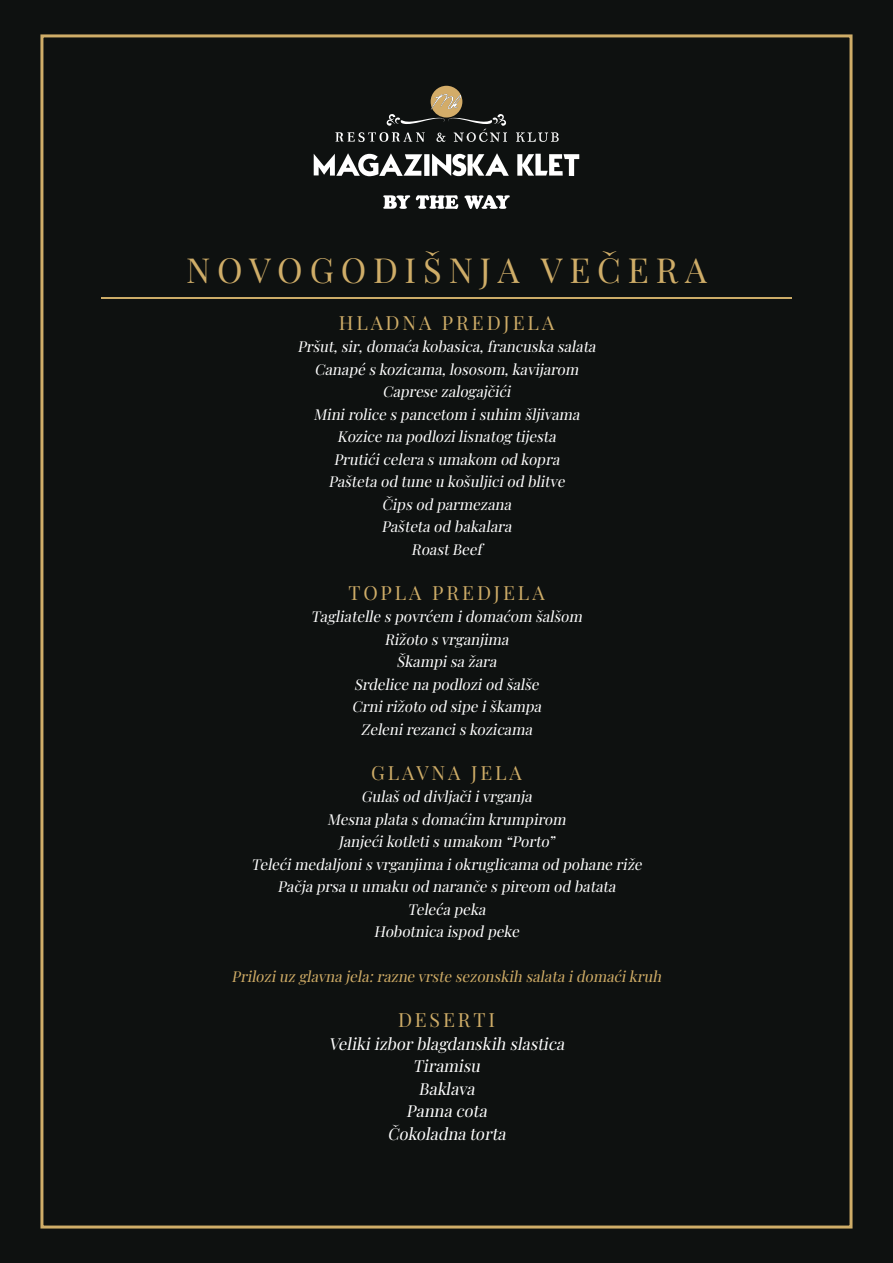
<style>
.page{position:relative;width:893px;height:1263px;background:#0e1110}
.page>*{position:absolute;margin:0;border:0;box-sizing:border-box;transform-origin:0 0}
.t1{font:34.5px "Playfair Display";letter-spacing:.2em;color:#cfad68}
.t2{font:19.5px "Playfair Display";letter-spacing:.15em;color:#cfad68}
.t3{font:italic 16.5px "Playfair Display";color:#fff}
.t4{font:italic 15px "Playfair Display";color:#fff}
.t5{font:italic 15px "Playfair Display";color:#d2ae67}
</style>
<div class="page">
<div style="left:40px;top:34px;width:812px;height:1194px;background:#0e1110;border:3px solid #cfad68"></div>
<hr style="left:101px;top:297px;width:691px;height:2px;background:#ccac68">
<svg style="left:314px;top:153px;width:265px;height:23px"></svg>
<svg style="left:516px;top:132px;width:43px;height:10px"></svg>
<svg style="left:335px;top:86px;width:172px;height:56px"></svg>
<svg style="left:383px;top:195px;width:127px;height:14px"></svg>
<p class="t1" style="left:186px;top:243px;width:522px">NOVOGODIŠNJA VEČERA</p>
<p class="t2" style="left:339px;top:307px;width:217px">HLADNA PREDJELA</p>
<p class="t4" style="left:297px;top:335px;width:304px">Pršut,sir,domaća kobasica,francuska salata</p>
<p class="t4" style="left:314px;top:357px;width:269px">Canapé skozicama,lososom,kavijarom</p>
<p class="t4" style="left:382px;top:380px;width:133px">Caprese zalogaj čići</p>
<p class="t4" style="left:314px;top:402px;width:271px">Minirolice spancetom isuhim šljivama</p>
<p class="t4" style="left:337px;top:425px;width:224px">Kozice na podlozilisnatog tijesta</p>
<p class="t4" style="left:334px;top:447px;width:231px">Prutićicelera sumakom od kopra</p>
<p class="t4" style="left:328px;top:470px;width:241px">Pašteta od tune u košulj iciod blitve</p>
<p class="t4" style="left:382px;top:492px;width:135px">Čipsod parmezana</p>
<p class="t4" style="left:381px;top:515px;width:135px">Pašteta od bakalara</p>
<p class="t4" style="left:411px;top:537px;width:72px">RoastBeef</p>
<p class="t2" style="left:348px;top:577px;width:198px">TOPLA PREDJELA</p>
<p class="t4" style="left:311px;top:605px;width:277px">Tagliatelle spovrćem idomaćom šalšom</p>
<p class="t4" style="left:384px;top:627px;width:129px">Rižoto svrganjima</p>
<p class="t4" style="left:396px;top:650px;width:106px">Škampisa žara</p>
<p class="t4" style="left:354px;top:672px;width:190px">Srdelice na podloziod šalše</p>
<p class="t4" style="left:352px;top:695px;width:195px">Crnirižoto od sipe iškampa</p>
<p class="t4" style="left:361px;top:717px;width:177px">Zelenirezanciskozicama</p>
<p class="t2" style="left:371px;top:757px;width:152px">GLAVNA JELA</p>
<p class="t4" style="left:361px;top:785px;width:176px">Gulašod divlj ačiivrganj a</p>
<p class="t4" style="left:327px;top:807px;width:244px">Mesna plata sdomaćim krumpirom</p>
<p class="t4" style="left:338px;top:830px;width:222px">Janj ećikotletisumakom “Porto”</p>
<p class="t4" style="left:251px;top:852px;width:396px">Telećimedalj onisvrganjima iokruglicama od pohane riže</p>
<p class="t4" style="left:278px;top:875px;width:343px">Pačja prsa u umaku od naranče spireom od batata</p>
<p class="t4" style="left:407px;top:897px;width:83px">Teleća peka</p>
<p class="t4" style="left:374px;top:920px;width:150px">Hobotnica ispod peke</p>
<p class="t5" style="left:232px;top:965px;width:435px">Priloziuz glavna jela:razne vrste sezonskih salata idomaćikruh</p>
<p class="t2" style="left:398px;top:1005px;width:98px">DESERTI</p>
<p class="t3" style="left:329px;top:1031px;width:241px">Velikiizborblagdanskih slastica</p>
<p class="t3" style="left:413px;top:1053px;width:73px">Tiramisu</p>
<p class="t3" style="left:418px;top:1076px;width:62px">Baklava</p>
<p class="t3" style="left:406px;top:1098px;width:86px">Panna cota</p>
<p class="t3" style="left:387px;top:1121px;width:124px">Čokoladna torta</p>
</div>
